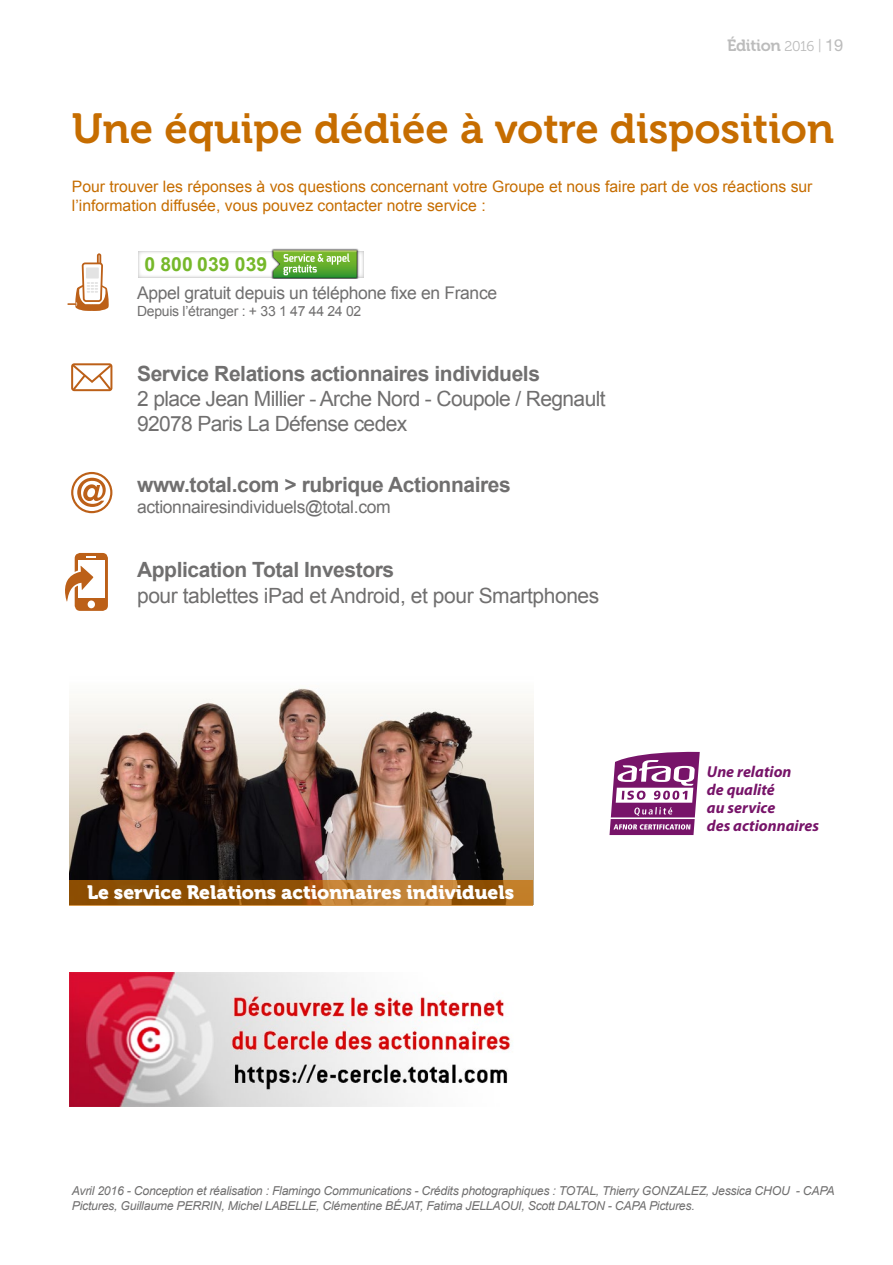
<style>
.page{position:relative;width:893px;height:1265px;background:#fff}
.page>*{position:absolute;margin:0;border:0;box-sizing:border-box;transform-origin:0 0}
.t1{font:42px "Museo 700";color:#c66d00}
.t2{font:21px/25.2px "Arial";letter-spacing:-.03em;color:#706f6f}
.t3{font:700 21px "Arial";letter-spacing:-.02em;color:#706f6f}
.t4{font:700 19.43px "Arial";color:#76b82a}
.t5{font:19.25px "Museo 900";color:#fff}
.t6{font:17.5px "Arial";letter-spacing:-.02em;color:#706f6f}
.t7{font:16.28px "Museo 700";letter-spacing:-.02em;color:#bcbcbc}
.t8{font:italic 700 15.92px/17.8px "Myriad Pro";color:#771469}
.t9{font:15.75px/18.9px "Arial";color:#c66d00}
.t10{font:14px "Arial";letter-spacing:-.02em;color:#706f6f}
.t11{font:italic 12.25px/14.7px "Arial";letter-spacing:-.02em;color:#706f6f}
.s1{font-family:"Museo 300";font-size:14.17px}
.s2{font-family:"Helvetica Neue LT Std";font-size:16.45px}
</style>
<div class="page">
<svg style="left:609px;top:751px;width:91px;height:84px"></svg>
<hr style="left:611px;top:818px;width:84px;height:1px;background:#fff">
<img style="left:271px;top:248px;width:88px;height:30px">
<svg style="left:273px;top:250px;width:84px;height:28px;background:#7ab652"></svg>
<svg style="left:67px;top:253px;width:42px;height:58px"></svg>
<svg style="left:71px;top:472px;width:41px;height:41px"></svg>
<svg style="left:71px;top:363px;width:41px;height:28px"></svg>
<img style="left:69px;top:972px;width:442px;height:135px">
<div style="left:75px;top:553px;width:33px;height:58px;background:#bc6018;border-radius:5px"></div>
<div style="left:78px;top:560px;width:27px;height:38px;background:#fff"></div>
<div style="left:88px;top:600px;width:7px;height:8px;background:#fff;border-radius:50%"></div>
<svg style="left:65px;top:557px;width:31px;height:48px"></svg>
<img style="left:69px;top:688px;width:464px;height:192px">
<svg style="left:69px;top:880px;width:464px;height:25px;background:#a06015"></svg>
<h3 class="t7" style="left:727px;top:36px;width:118px">Édition <span class="s1">2016 |</span> <span class="s2">19</span></h3>
<h1 class="t1" style="left:72px;top:105px;width:764px">Une équipe dédiée à votre disposition</h1>
<p class="t9" style="left:72px;top:177px;width:742px">Pour trouver les réponses à vos questions concernant votre Groupe et nous faire part de vos réactions sur l’information diffusée, vous pouvez contacter notre service :</p>
<h3 class="t4" style="left:144px;top:251px;width:124px">0 800 039 039</h3>
<h3 class="t6" style="left:137px;top:282px;width:362px">Appel gratuit depuis un téléphone fixe en France</h3>
<p class="t10" style="left:137px;top:302px;width:226px">Depuis l’étranger : + 33 1 47 44 24 02</p>
<h2 class="t3" style="left:137px;top:359px;width:404px">Service Relations actionnaires individuels</h2>
<h2 class="t2" style="left:137px;top:386px;width:470px">2 place Jean Millier - Arche Nord - Coupole / Regnault<br>92078 Paris La Défense cedex</h2>
<h2 class="t3" style="left:137px;top:470px;width:375px">www.total.com &gt; rubrique Actionnaires</h2>
<h3 class="t6" style="left:137px;top:495px;width:255px">actionnairesindividuels@total.com</h3>
<h2 class="t3" style="left:137px;top:556px;width:259px">Application Total Investors</h2>
<h2 class="t2" style="left:137px;top:583px;width:464px">pour tablettes iPad et Android, et pour Smartphones</h2>
<h3 class="t5" style="left:87px;top:881px;width:428px">Le service Relations actionnaires individuels</h3>
<h3 class="t8" style="left:707px;top:763px;width:114px">Une relation<br>de qualité<br>au service<br>des actionnaires</h3>
<p class="t11" style="left:72px;top:1183px;width:764px">Avril 2016 - Conception et réalisation : Flamingo Communications - Crédits photographiques : TOTAL, Thierry GONZALEZ, Jessica CHOU - CAPA<br>Pictures, Guillaume PERRIN, Michel LABELLE, Clémentine BÉJAT, Fatima JELLAOUI, Scott DALTON - CAPA Pictures.</p>
</div>
